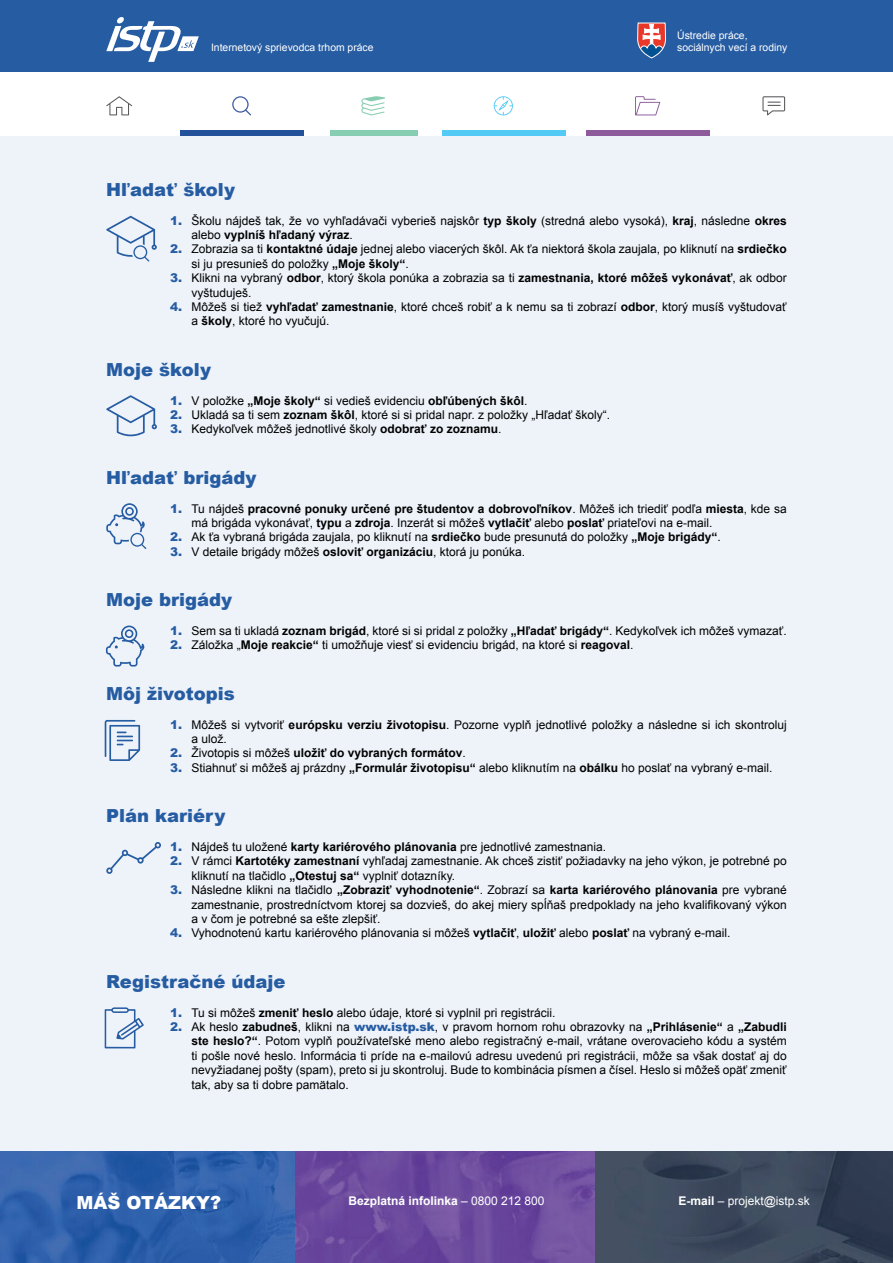
<style>
.page{position:relative;width:893px;height:1263px;background:#fff}
.page>*{position:absolute;margin:0;border:0;box-sizing:border-box;transform-origin:0 0}
.t1{font:900 18px "Arial";color:#265ca2}
.t2{font:900 18px "Arial";color:#fff}
.t3{font:12px/14.4px "Arial";color:#000}
.t4{font:700 12px "Arial";color:#000}
.t5{font:700 12px "Arial";color:#fff}
.t6{font:12px "Arial";color:#fff}
.t7{font:10.35px "Arial";color:#fff}
.s1{font-weight:900;color:#265ca2}
.s2{font-weight:700}
.s3{font-weight:400}
</style>
<div class="page">
<div style="left:180px;top:130px;width:123px;height:6px;background:#23529b"></div>
<div style="left:587px;top:130px;width:123px;height:6px;background:#8d5b9b"></div>
<div style="left:442px;top:130px;width:123px;height:6px;background:#52caf5"></div>
<div style="left:330px;top:130px;width:87px;height:6px;background:#87cdb1"></div>
<svg style="left:106px;top:96px;width:26px;height:19px"></svg>
<svg style="left:232px;top:96px;width:19px;height:19px"></svg>
<svg style="left:361px;top:96px;width:24px;height:19px"></svg>
<svg style="left:494px;top:96px;width:19px;height:19px"></svg>
<svg style="left:635px;top:96px;width:25px;height:19px"></svg>
<svg style="left:762px;top:96px;width:23px;height:19px"></svg>
<div style="left:0;top:0;width:893px;height:72px;background:#265ca2"></div>
<svg style="left:106px;top:17px;width:93px;height:45px"></svg>
<svg style="left:637px;top:23px;width:29px;height:35px"></svg>
<div style="left:0;top:136px;width:893px;height:1127px;background:#eef3fa"></div>
<img style="left:0;top:1152px;width:295px;height:111px">
<svg style="left:295px;top:1152px;width:301px;height:111px;background:#6c4a9d"></svg>
<img style="left:596px;top:1152px;width:297px;height:111px">
<svg style="left:106px;top:216px;width:51px;height:45px"></svg>
<svg style="left:106px;top:395px;width:51px;height:41px"></svg>
<svg style="left:106px;top:625px;width:38px;height:41px"></svg>
<svg style="left:106px;top:503px;width:40px;height:46px"></svg>
<svg style="left:105px;top:720px;width:35px;height:41px"></svg>
<svg style="left:106px;top:842px;width:55px;height:32px"></svg>
<svg style="left:105px;top:1007px;width:39px;height:41px"></svg>
<p class="t7" style="left:677px;top:28px;width:72px">Ústredie práce,</p>
<p class="t7" style="left:211px;top:40px;width:164px">Internetový sprievodca trhom práce</p>
<p class="t7" style="left:677px;top:41px;width:112px">sociálnych vecí a rodiny</p>
<h1 class="t1" style="left:106px;top:176px;width:130px">Hľadať školy</h1>
<p class="t3" style="left:191px;top:213px;width:597px;text-indent:-21px"><span class="s1">1.</span> Školu nájdeš tak, že vo vyhľadávači vyberieš najskôr <span class="s2">typ školy</span> (stredná alebo vysoká), <span class="s2">kraj</span>, následne <span class="s2">okres </span>alebo <span class="s2">vyplníš hľadaný výraz</span>.</p>
<p class="t3" style="left:191px;top:242px;width:597px;text-indent:-21px"><span class="s1">2.</span> Zobrazia sa ti <span class="s2">kontaktné údaje</span> jednej alebo viacerých škôl. Ak ťa niektorá škola zaujala, po kliknutí na <span class="s2">srdiečko </span>si ju presunieš do položky <span class="s2">„Moje školy“</span>.</p>
<p class="t3" style="left:191px;top:271px;width:597px;text-indent:-21px"><span class="s1">3.</span> Klikni na vybraný <span class="s2">odbor</span>, ktorý škola ponúka a zobrazia sa ti <span class="s2">zamestnania, ktoré môžeš vykonávať</span>, ak odbor vyštuduješ.</p>
<p class="t3" style="left:191px;top:300px;width:597px;text-indent:-21px"><span class="s1">4.</span> Môžeš si tiež <span class="s2">vyhľadať zamestnanie</span>, ktoré chceš robiť a k nemu sa ti zobrazí <span class="s2">odbor</span>, ktorý musíš vyštudovať a <span class="s2">školy</span>, ktoré ho vyučujú.</p>
<h1 class="t1" style="left:106px;top:356px;width:106px">Moje školy</h1>
<p class="t3" style="left:170px;top:393px;width:359px"><span class="s1">1.</span> V položke <span class="s2">„Moje školy“</span> si vedieš evidenciu <span class="s2">obľúbených škôl</span>.</p>
<p class="t3" style="left:170px;top:408px;width:442px"><span class="s1">2.</span> Ukladá sa ti sem <span class="s2">zoznam škôl</span>, ktoré si si pridal napr. z položky „Hľadať školy“.</p>
<p class="t3" style="left:170px;top:422px;width:333px"><span class="s1">3.</span> Kedykoľvek môžeš jednotlivé školy <span class="s2">odobrať zo zoznamu</span>.</p>
<h1 class="t1" style="left:106px;top:464px;width:152px">Hľadať brigády</h1>
<p class="t3" style="left:191px;top:501px;width:597px;text-indent:-21px"><span class="s1">1.</span> Tu nájdeš <span class="s2">pracovné ponuky určené pre študentov a dobrovoľníkov</span>. Môžeš ich triediť podľa <span class="s2">miesta</span>, kde sa má brigáda vykonávať, <span class="s2">typu</span> a <span class="s2">zdroja</span>. Inzerát si môžeš <span class="s2">vytlačiť</span> alebo <span class="s2">poslať</span> priateľovi na e-mail.</p>
<p class="t3" style="left:170px;top:530px;width:552px"><span class="s1">2.</span> Ak ťa vybraná brigáda zaujala, po kliknutí na <span class="s2">srdiečko</span> bude presunutá do položky <span class="s2">„Moje brigády“</span>.</p>
<p class="t3" style="left:170px;top:544px;width:357px"><span class="s1">3.</span> V detaile brigády môžeš <span class="s2">osloviť organizáciu</span>, ktorá ju ponúka.</p>
<h1 class="t1" style="left:106px;top:587px;width:127px">Moje brigády</h1>
<p class="t3" style="left:170px;top:624px;width:618px"><span class="s1">1.</span> Sem sa ti ukladá <span class="s2">zoznam brigád</span>, ktoré si si pridal z položky <span class="s2">„Hľadať brigády“</span>. Kedykoľvek ich môžeš vymazať.</p>
<p class="t3" style="left:170px;top:638px;width:465px"><span class="s1">2.</span> Záložka „<span class="s2">Moje reakcie“</span> ti umožňuje viesť si evidenciu brigád, na ktoré si <span class="s2">reagoval</span>.</p>
<h1 class="t1" style="left:106px;top:680px;width:130px">Môj životopis</h1>
<p class="t3" style="left:191px;top:717px;width:597px;text-indent:-21px"><span class="s1">1.</span> Môžeš si vytvoriť <span class="s2">európsku verziu životopisu</span>. Pozorne vyplň jednotlivé položky a následne si ich skontroluj a ulož.</p>
<p class="t4" style="left:170px;top:745px;width:297px"><span class="s1">2.</span> <span class="s3">Životopis si môžeš</span> uložiť do vybraných formátov<span class="s3">.</span></p>
<p class="t3" style="left:170px;top:760px;width:604px"><span class="s1">3.</span> Stiahnuť si môžeš aj prázdny <span class="s2">„Formulár životopisu“</span> alebo kliknutím na <span class="s2">obálku</span> ho poslať na vybraný e-mail.</p>
<h1 class="t1" style="left:106px;top:803px;width:121px">Plán kariéry</h1>
<p class="t3" style="left:170px;top:840px;width:438px"><span class="s1">1.</span> Nájdeš tu uložené <span class="s2">karty kariérového plánovania</span> pre jednotlivé zamestnania.</p>
<p class="t3" style="left:191px;top:854px;width:597px;text-indent:-21px"><span class="s1">2.</span> V rámci <span class="s2">Kartotéky zamestnaní</span> vyhľadaj zamestnanie. Ak chceš zistiť požiadavky na jeho výkon, je potrebné po kliknutí na tlačidlo <span class="s2">„Otestuj sa“</span> vyplniť dotazníky.</p>
<p class="t3" style="left:191px;top:883px;width:597px;text-align:justify;text-indent:-21px"><span class="s1">3.</span> Následne klikni na tlačidlo <span class="s2">„Zobraziť vyhodnotenie“</span>. Zobrazí sa <span class="s2">karta kariérového plánovania</span> pre vybrané zamestnanie, prostredníctvom ktorej sa dozvieš, do akej miery spĺňaš predpoklady na jeho kvalifikovaný výkon a v čom je potrebné sa ešte zlepšiť.</p>
<p class="t3" style="left:170px;top:926px;width:562px"><span class="s1">4.</span> Vyhodnotenú kartu kariérového plánovania si môžeš <span class="s2">vytlačiť</span>, <span class="s2">uložiť</span> alebo <span class="s2">poslať</span> na vybraný e-mail.</p>
<h1 class="t1" style="left:106px;top:968px;width:181px">Registračné údaje</h1>
<p class="t3" style="left:170px;top:1005px;width:387px"><span class="s1">1.</span> Tu si môžeš <span class="s2">zmeniť heslo</span> alebo údaje, ktoré si vyplnil pri registrácii.</p>
<p class="t3" style="left:191px;top:1020px;width:597px;text-align:justify;text-indent:-21px"><span class="s1">2.</span> Ak heslo <span class="s2">zabudneš</span>, klikni na <span class="s1">www.istp.sk</span>, v pravom hornom rohu obrazovky na <span class="s2">„Prihlásenie“</span> a <span class="s2">„Zabudli ste heslo?“</span>. Potom vyplň používateľské meno alebo registračný e-mail, vrátane overovacieho kódu a systém ti pošle nové heslo. Informácia ti príde na e-mailovú adresu uvedenú pri registrácii, môže sa však dostať aj do nevyžiadanej pošty (spam), preto si ju skontroluj. Bude to kombinácia písmen a čísel. Heslo si môžeš opäť zmeniť tak, aby sa ti dobre pamätalo.</p>
<h1 class="t2" style="left:77px;top:1189px;width:146px">MÁŠ OTÁZKY?</h1>
<p class="t5" style="left:348px;top:1192px;width:198px">Bezplatná infolinka <span class="s3">– 0800 212 800</span></p>
<p class="t6" style="left:678px;top:1192px;width:133px"><span class="s2">E-mail</span> – projekt@istp.sk</p>
</div>
